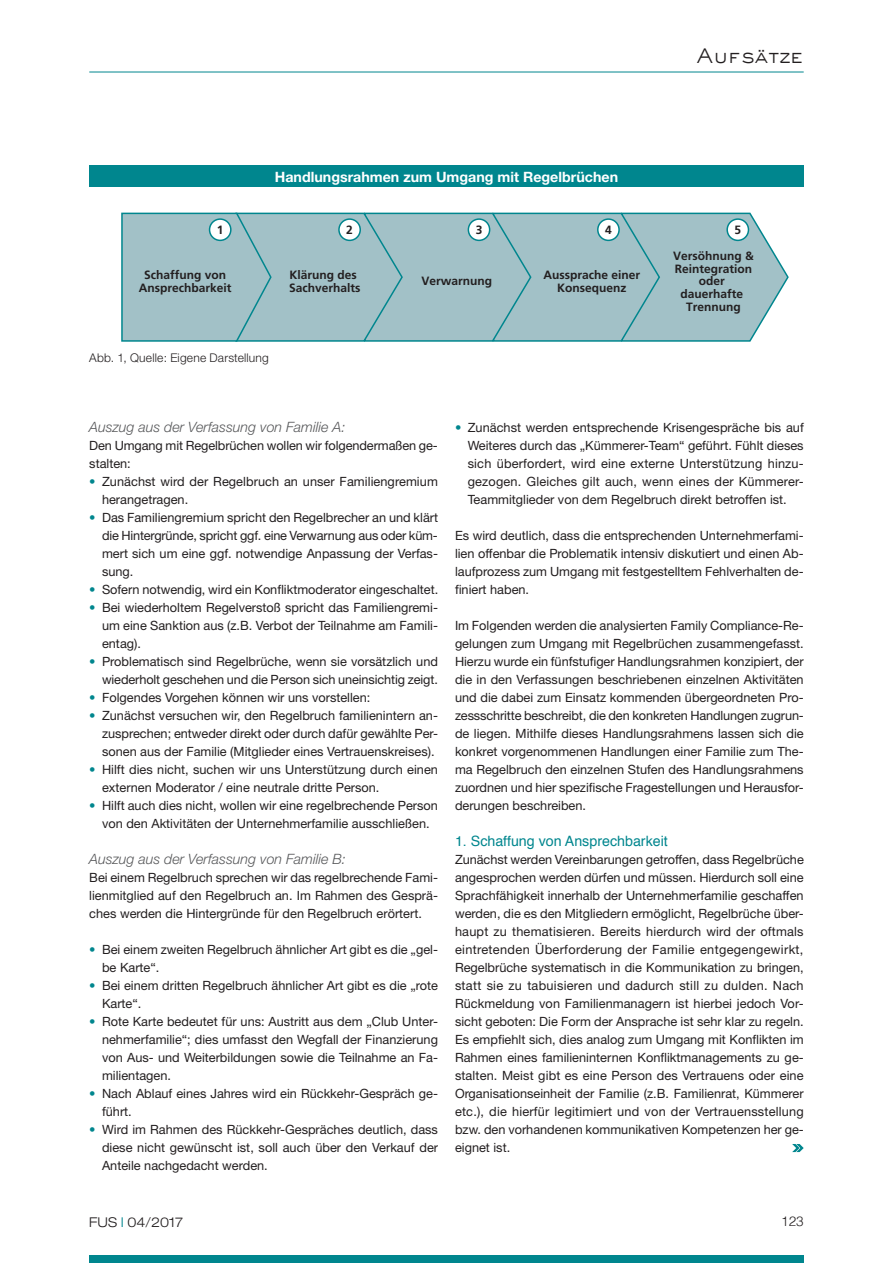
<style>
.page{position:relative;width:893px;height:1263px;background:#fff}
.page>*{position:absolute;margin:0;border:0;box-sizing:border-box;transform-origin:0 0}
.t1{font:300 19.5px "AT Sackers Gothic";color:#231f20}
.t2{font:italic 300 14.25px "Helvetica Neue";color:#57585a}
.t3{font:700 14.25px "Helvetica Neue";color:#fff}
.t4{font:14.25px "Helvetica";color:#00868e}
.t5{font:300 expanded 13.5px "Helvetica Neue";color:#231f20}
.t6{font:300 13.5px "Helvetica";color:#231f20}
.t7{font:12.75px/18px "Helvetica Neue";color:#231f20;text-align:justify}
.t8{font:700 12px/12.8px "Frutiger";color:#231f20;text-align:center}
.t9{font:300 12px "Helvetica Neue";letter-spacing:.015em;color:#231f20}
.s1{font-weight:700;color:#00868e}
.s2{color:#00868e}
</style>
<div class="page">
<hr style="left:89px;top:72px;width:715px;height:1px;background:#00868e">
<div style="left:89px;top:1255px;width:715px;height:8px;background:#00868e"></div>
<svg style="left:792px;top:1144px;width:12px;height:8px"></svg>
<svg style="left:121px;top:213px;width:668px;height:129px;background:#9fc0c6"></svg>
<div style="left:727px;top:219px;width:21px;height:21px;background:#fff;border-radius:50%"></div>
<div style="left:726px;top:218px;width:23px;height:23px;border:2px solid #00868e;border-radius:50%"></div>
<div style="left:598px;top:219px;width:21px;height:21px;background:#fff;border-radius:50%"></div>
<div style="left:597px;top:218px;width:23px;height:23px;border:2px solid #00868e;border-radius:50%"></div>
<div style="left:468px;top:219px;width:22px;height:21px;background:#fff;border-radius:50%"></div>
<div style="left:468px;top:218px;width:22px;height:23px;border:2px solid #00868e;border-radius:50%"></div>
<div style="left:339px;top:219px;width:21px;height:21px;background:#fff;border-radius:50%"></div>
<div style="left:338px;top:218px;width:23px;height:23px;border:2px solid #00868e;border-radius:50%"></div>
<div style="left:210px;top:219px;width:21px;height:21px;background:#fff;border-radius:50%"></div>
<div style="left:209px;top:218px;width:23px;height:23px;border:2px solid #00868e;border-radius:50%"></div>
<div style="left:89px;top:166px;width:715px;height:21px;background:#00868e"></div>
<p class="t3" style="left:275px;top:168px;width:345px">Handlungsrahmen zum Umgang mit Regelbrüchen</p>
<h1 class="t1" style="left:697px;top:42px;width:108px">Aufsätze</h1>
<p class="t8" style="left:217px;top:223px;width:8px">1</p>
<p class="t8" style="left:346px;top:223px;width:8px">2</p>
<p class="t8" style="left:476px;top:223px;width:8px">3</p>
<p class="t8" style="left:605px;top:223px;width:8px">4</p>
<p class="t8" style="left:734px;top:223px;width:8px">5</p>
<p class="t8" style="left:139px;top:268px;width:94px">Schaffung von<br>Ansprechbarkeit</p>
<p class="t8" style="left:289px;top:268px;width:73px;text-align:left">Klärung des<br>Sachverhalts</p>
<p class="t8" style="left:421px;top:275px;width:72px">Verwarnung</p>
<p class="t8" style="left:544px;top:268px;width:98px">Aussprache einer<br>Konsequenz</p>
<p class="t9" style="left:89px;top:351px;width:181px">Abb. 1, Quelle: Eigene Darstellung</p>
<p class="t8" style="left:673px;top:249px;width:82px">Versöhnung &amp;<br>Reintegration oder dauerhafte<br>Trennung</p>
<p class="t2" style="left:89px;top:418px;width:258px">Auszug aus der Verfassung von Familie A:</p>
<p class="t7" style="left:89px;top:436px;width:350px">Den Umgang mit Regelbrüchen wollen wir folgendermaßen ge&shy;stalten:</p>
<p class="t7" style="left:102px;top:472px;width:337px;text-indent:-13px"><span class="s1">•</span> Zunächst wird der Regelbruch an unser Familiengremium herangetragen.</p>
<p class="t7" style="left:102px;top:508px;width:338px;text-indent:-13px"><span class="s1">•</span> Das Familiengremium spricht den Regelbrecher an und klärt die Hintergründe, spricht ggf. eine Verwarnung aus oder küm&shy;mert sich um eine ggf. notwendige Anpassung der Verfas&shy;sung.</p>
<p class="t7" style="left:89px;top:580px;width:350px"><span class="s1">•</span> Sofern notwendig, wird ein Konfliktmoderator eingeschaltet.</p>
<p class="t7" style="left:102px;top:598px;width:337px;text-indent:-13px"><span class="s1">•</span> Bei wiederholtem Regelverstoß spricht das Familiengremi&shy;um eine Sanktion aus (z.B. Verbot der Teilnahme am Famili&shy;entag).</p>
<p class="t7" style="left:89px;top:652px;width:350px;text-align:right"><span class="s1">•</span> Problematisch sind Regelbrüche, wenn sie vorsätzlich und wiederholt geschehen und die Person sich uneinsichtig zeigt.</p>
<p class="t7" style="left:89px;top:688px;width:283px"><span class="s1">•</span> Folgendes Vorgehen können wir uns vorstellen:</p>
<p class="t7" style="left:102px;top:706px;width:337px;text-indent:-13px"><span class="s1">•</span> Zunächst versuchen wir, den Regelbruch familienintern an&shy;zusprechen; entweder direkt oder durch dafür gewählte Per&shy;sonen aus der Familie (Mitglieder eines Vertrauenskreises).</p>
<p class="t7" style="left:102px;top:760px;width:337px;text-indent:-13px"><span class="s1">•</span> Hilft dies nicht, suchen wir uns Unterstützung durch einen externen Moderator / eine neutrale dritte Person.</p>
<p class="t7" style="left:89px;top:796px;width:350px;text-align:center"><span class="s1">•</span> Hilft auch dies nicht, wollen wir eine regelbrechende Person von den Aktivitäten der Unternehmerfamilie ausschließen.</p>
<p class="t2" style="left:89px;top:850px;width:258px">Auszug aus der Verfassung von Familie B:</p>
<p class="t7" style="left:89px;top:868px;width:350px">Bei einem Regelbruch sprechen wir das regelbrechende Fami&shy;lienmitglied auf den Regelbruch an. Im Rahmen des Gesprä&shy;ches werden die Hintergründe für den Regelbruch erörtert.</p>
<p class="t7" style="left:102px;top:940px;width:337px;text-indent:-13px"><span class="s1">•</span> Bei einem zweiten Regelbruch ähnlicher Art gibt es die „gel&shy;be Karte“.</p>
<p class="t7" style="left:102px;top:976px;width:337px;text-indent:-13px"><span class="s1">•</span> Bei einem dritten Regelbruch ähnlicher Art gibt es die „rote<br>Karte“.</p>
<p class="t7" style="left:102px;top:1012px;width:337px;text-indent:-13px"><span class="s1">•</span> Rote Karte bedeutet für uns: Austritt aus dem „Club Unter&shy;nehmerfamilie“; dies umfasst den Wegfall der Finanzierung von Aus- und Weiterbildungen sowie die Teilnahme an Fa&shy;milientagen.</p>
<p class="t7" style="left:102px;top:1084px;width:337px;text-indent:-13px"><span class="s1">•</span> Nach Ablauf eines Jahres wird ein Rückkehr-Gespräch ge&shy;führt.</p>
<p class="t7" style="left:102px;top:1120px;width:338px;text-indent:-13px"><span class="s1">•</span> Wird im Rahmen des Rückkehr-Gespräches deutlich, dass diese nicht gewünscht ist, soll auch über den Verkauf der Anteile nachgedacht werden.</p>
<p class="t7" style="left:468px;top:418px;width:338px;text-indent:-13px"><span class="s1">•</span> Zunächst werden entsprechende Krisengespräche bis auf Weiteres durch das „Kümmerer-Team“ geführt. Fühlt dieses sich überfordert, wird eine externe Unterstützung hinzu&shy;gezogen. Gleiches gilt auch, wenn eines der Kümmerer-Teammitglieder von dem Regelbruch direkt betroffen ist.</p>
<p class="t7" style="left:455px;top:526px;width:350px">Es wird deutlich, dass die entsprechenden Unternehmerfami&shy;lien offenbar die Problematik intensiv diskutiert und einen Ab&shy;laufprozess zum Umgang mit festgestelltem Fehlverhalten de&shy;finiert haben.</p>
<p class="t7" style="left:455px;top:616px;width:350px">Im Folgenden werden die analysierten Family Compliance-Re&shy;gelungen zum Umgang mit Regelbrüchen zusammengefasst.<br>Hierzu wurde ein fünfstufiger Handlungsrahmen konzipiert, der die in den Verfassungen beschriebenen einzelnen Aktivitäten und die dabei zum Einsatz kommenden übergeordneten Pro&shy;zessschritte beschreibt, die den konkreten Handlungen zugrun&shy;de liegen. Mithilfe dieses Handlungsrahmens lassen sich die konkret vorgenommenen Handlungen einer Familie zum The&shy;ma Regelbruch den einzelnen Stufen des Handlungsrahmens zuordnen und hier spezifische Fragestellungen und Herausfor&shy;derungen beschreiben.</p>
<p class="t4" style="left:455px;top:830px;width:214px">1. Schaffung von Ansprechbarkeit</p>
<p class="t7" style="left:455px;top:850px;width:350px">Zunächst werden Vereinbarungen getroffen, dass Regelbrüche angesprochen werden dürfen und müssen. Hierdurch soll eine Sprachfähigkeit innerhalb der Unternehmerfamilie geschaffen werden, die es den Mitgliedern ermöglicht, Regelbrüche über&shy;haupt zu thematisieren. Bereits hierdurch wird der oftmals eintretenden Überforderung der Familie entgegengewirkt, Regelbrüche systematisch in die Kommunikation zu bringen, statt sie zu tabuisieren und dadurch still zu dulden. Nach Rückmeldung von Familienmanagern ist hierbei jedoch Vor&shy;sicht geboten: Die Form der Ansprache ist sehr klar zu regeln.<br>Es empfiehlt sich, dies analog zum Umgang mit Konflikten im Rahmen eines familieninternen Konfliktmanagements zu ge&shy;stalten. Meist gibt es eine Person des Vertrauens oder eine Organisationseinheit der Familie (z.B. Familienrat, Kümmerer etc.), die hierfür legitimiert und von der Vertrauensstellung bzw. den vorhandenen kommunikativen Kompetenzen her ge&shy;eignet ist.</p>
<p class="t5" style="left:89px;top:1214px;width:95px">FUS <span class="s2">I</span> 04/2017</p>
<p class="t6" style="left:781px;top:1209px;width:24px">123</p>
</div>
